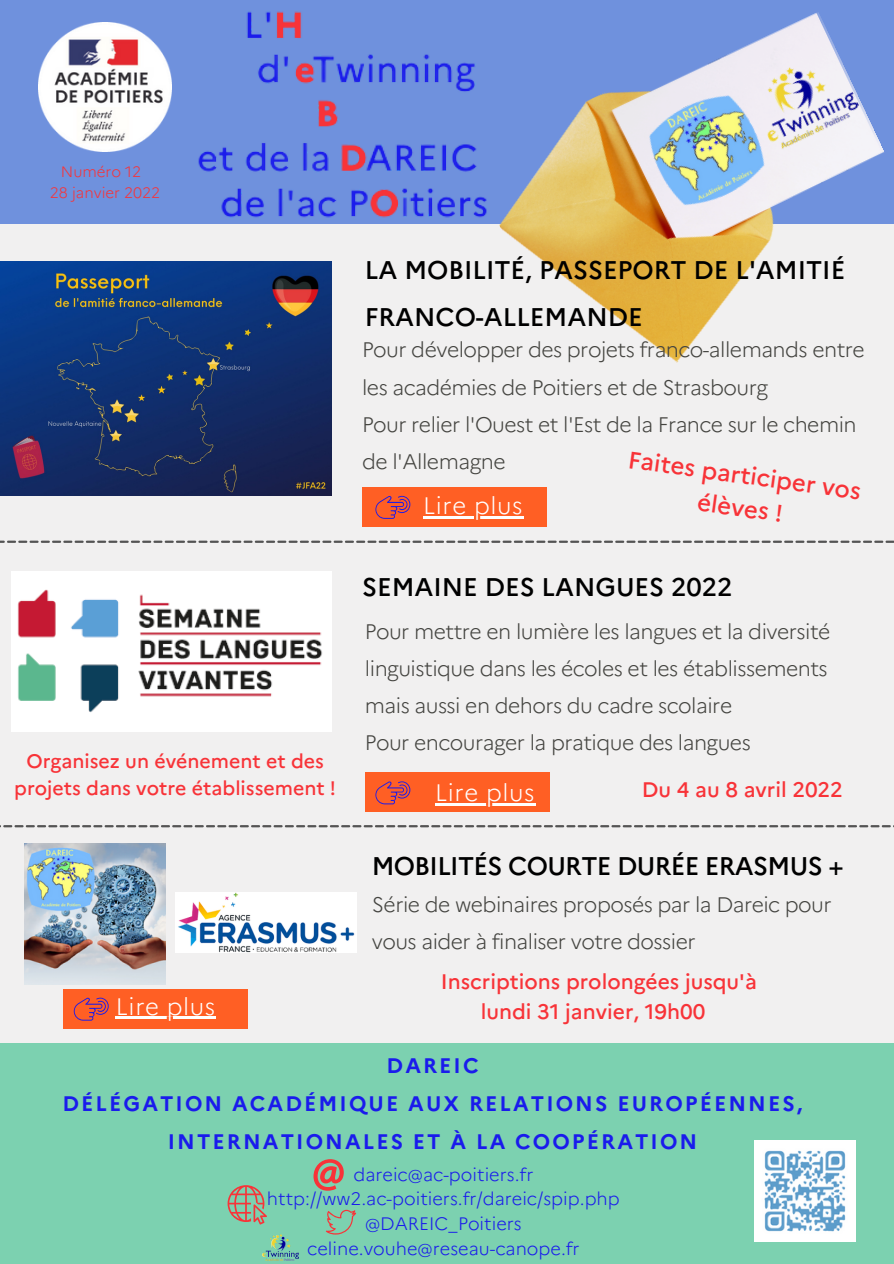
<style>
.page{position:relative;width:894px;height:1264px;background:#fff}
.page>*{position:absolute;margin:0;border:0;box-sizing:border-box;transform-origin:0 0}
.t1{font:500 25.5px/47.2px "Marianne";color:#000}
.t2{font:500 25.5px "Marianne";letter-spacing:-.025em;color:#000}
.t3{font:500 24px/32.7px "Marianne";color:#f83338;text-align:center}
.t4{font:300 23.85px "Marianne";letter-spacing:.025em;color:#fff}
.t5{font:300 21px/37.2px "Marianne";letter-spacing:-.025em;color:#444440}
.t6{font:700 21px/38.2px "Marianne";letter-spacing:.1em;color:#1a1bec;text-align:center}
.t7{font:500 21px/29.2px "Marianne";color:#f83338;text-align:center}
.t8{font:500 19.5px/27px "Marianne";color:#f83338;text-align:center}
.t9{font:300 18px "Marianne";color:#1a1bec}
.t10{font:300 15px "Marianne";color:#f83338}
</style>
<div class="page">
<div style="left:0;top:0;width:893px;height:1263px;background:#f1f0f0"></div>
<div style="left:0;top:0;width:893px;height:223px;background:#6f91dd"></div>
<svg style="left:0;top:540px;width:893px;height:3px"></svg>
<svg style="left:0;top:825px;width:891px;height:2px"></svg>
<div style="left:0;top:1042px;width:893px;height:221px;background:#7cd1b0"></div>
<div style="left:362px;top:487px;width:184px;height:39px;background:#ff5f24"></div>
<div style="left:365px;top:772px;width:184px;height:40px;background:#ff5f24"></div>
<img style="left:39px;top:23px;width:133px;height:128px">
<svg style="left:227px;top:1185px;width:40px;height:39px"></svg>
<svg style="left:313px;top:1159px;width:30px;height:31px"></svg>
<svg style="left:326px;top:1209px;width:30px;height:25px"></svg>
<img style="left:262px;top:1234px;width:36px;height:27px">
<img style="left:512px;top:12px;width:381px;height:351px">
<img style="left:633px;top:79px;width:148px;height:144px">
<img style="left:745px;top:48px;width:119px;height:110px">
<img style="left:754px;top:1140px;width:100px;height:101px">
<svg style="left:375px;top:495px;width:35px;height:24px"></svg>
<hr style="left:435px;top:803px;width:100px;height:2px;background:#fff">
<svg style="left:375px;top:781px;width:35px;height:23px"></svg>
<img style="left:175px;top:11px;width:337px;height:227px">
<img style="left:0;top:261px;width:331px;height:234px">
<img style="left:11px;top:572px;width:320px;height:160px">
<div style="left:63px;top:988px;width:185px;height:40px;background:#ff5f24"></div>
<hr style="left:116px;top:1016px;width:100px;height:3px;background:#fff">
<svg style="left:74px;top:997px;width:35px;height:23px"></svg>
<img style="left:24px;top:843px;width:141px;height:141px">
<img style="left:175px;top:892px;width:181px;height:60px">
<hr style="left:423px;top:516px;width:100px;height:2px;background:#fff">
<p class="t10" style="left:61px;top:163px;width:82px">Numéro 12</p>
<p class="t10" style="left:50px;top:183px;width:112px">28 janvier 2022</p>
<p class="t8" style="left:14px;top:747px;width:323px">Organisez un événement et des projets dans votre établissement !</p>
<p class="t4" style="left:116px;top:991px;width:101px">Lire plus</p>
<p class="t1" style="left:365px;top:246px;width:481px">LA MOBILITÉ, PASSEPORT DE L'AMITIÉ<br>FRANCO-ALLEMANDE</p>
<p class="t5" style="left:362px;top:331px;width:504px">Pour développer des projets franco-allemands entre les académies de Poitiers et de Strasbourg</p>
<p class="t5" style="left:362px;top:405px;width:496px">Pour relier l'Ouest et l'Est de la France sur le chemin de l'Allemagne</p>
<p class="t3" style="left:630px;top:442px;width:236px;rotate:8deg">Faites participer vos élèves !</p>
<p class="t4" style="left:423px;top:491px;width:101px">Lire plus</p>
<p class="t1" style="left:362px;top:563px;width:372px">SEMAINE DES LANGUES 2022</p>
<p class="t5" style="left:365px;top:612px;width:467px">Pour mettre en lumière les langues et la diversité linguistique dans les écoles et les établissements mais aussi en dehors du cadre scolaire</p>
<p class="t5" style="left:365px;top:724px;width:387px">Pour encourager la pratique des langues</p>
<p class="t4" style="left:435px;top:777px;width:101px">Lire plus</p>
<p class="t7" style="left:641px;top:775px;width:202px">Du 4 au 8 avril 2022</p>
<p class="t2" style="left:371px;top:850px;width:473px">MOBILITÉS COURTE DURÉE ERASMUS +</p>
<p class="t5" style="left:371px;top:886px;width:461px">Série de webinaires proposés par la Dareic pour vous aider à finaliser votre dossier</p>
<p class="t7" style="left:440px;top:967px;width:317px">Inscriptions prolongées jusqu'à lundi 31 janvier, 19h00</p>
<p class="t6" style="left:386px;top:1045px;width:94px">DAREIC</p>
<p class="t6" style="left:62px;top:1084px;width:741px">DÉLÉGATION ACADÉMIQUE AUX RELATIONS EUROPÉENNES,<br>INTERNATIONALES ET À LA COOPÉRATION</p>
<p class="t9" style="left:353px;top:1163px;width:181px">dareic@ac-poitiers.fr</p>
<p class="t9" style="left:267px;top:1187px;width:354px">http://ww2.ac-poitiers.fr/dareic/spip.php</p>
<p class="t9" style="left:365px;top:1212px;width:158px">@DAREIC_Poitiers</p>
<p class="t9" style="left:307px;top:1237px;width:274px">celine.vouhe@reseau-canope.fr</p>
</div>
